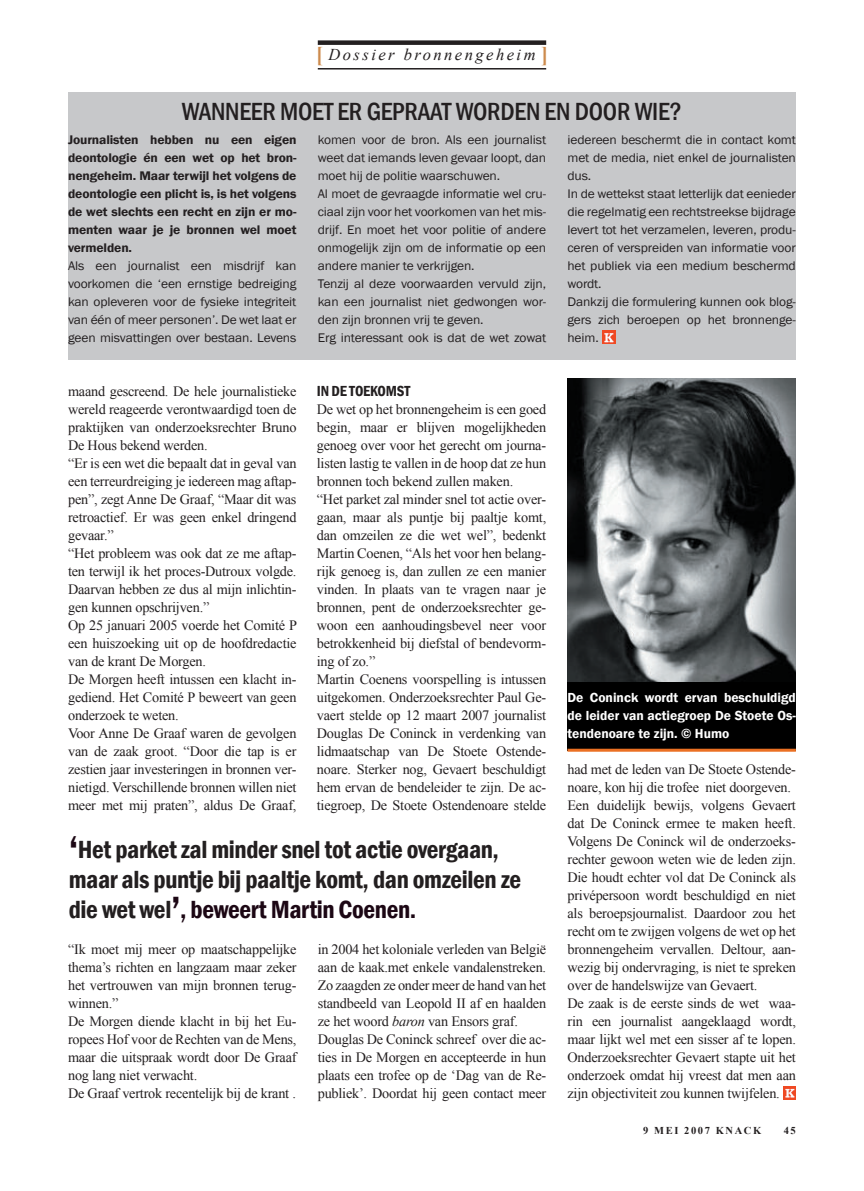
<style>
.page{position:relative;width:864px;height:1191px;background:#fff}
.page>*{position:absolute;margin:0;border:0;box-sizing:border-box;transform-origin:0 0}
.t1{font:600 condensed 25.5px/30px "Franklin Gothic";letter-spacing:-.015em;color:#231f20}
.t2{font:500 condensed 25.5px "Franklin Gothic";letter-spacing:-.01em;color:#231f20}
.t3{font:italic 16.5px "Times New Roman";letter-spacing:.15em;color:#231f20}
.t4{font:600 condensed 15px "Franklin Gothic";letter-spacing:-.015em;color:#231f20}
.t5{font:14.25px/18px "Times New Roman";letter-spacing:-.015em;color:#231f20}
.t6{font:600 13.5px/18px "Franklin Gothic";color:#fff;text-align:justify}
.t7{font:12.9px/18px "Franklin Gothic";letter-spacing:-.01em;color:#231f20;scale:1.05 1}
.t8{font:600 12.9px/18px "Franklin Gothic";letter-spacing:-.01em;color:#231f20;text-align:justify;scale:1.05 1}
.t9{font:700 10.5px "Times New Roman";letter-spacing:.15em;color:#231f20}
.s1{font-weight:700;font-style:normal;font-size:21px;color:#cd8b4d}
.s2{font-size:40.5px;color:#1c0714}
.s3{color:#1c0714}
.s4{font-style:italic}
</style>
<div class="page">
<div style="left:317px;top:40px;width:229px;height:5px;background:#231f20"></div>
<div style="left:68px;top:92px;width:727px;height:268px;background:#c7c8ca"></div>
<hr style="left:317px;top:68px;width:229px;height:2px;background:#231f20">
<img style="left:567px;top:378px;width:228px;height:304px">
<div style="left:567px;top:682px;width:228px;height:68px;background:#000"></div>
<hr style="left:567px;top:748px;width:228px;height:3px;background:#eb7023">
<svg style="left:602px;top:331px;width:13px;height:12px"></svg>
<svg style="left:783px;top:1086px;width:12px;height:13px"></svg>
<p class="t3" style="left:316px;top:43px;width:233px"><span class="s1">[</span> Dossier bronnengeheim <span class="s1">]</span></p>
<h1 class="t2" style="left:182px;top:95px;width:502px">WANNEER MOET ER GEPRAAT WORDEN EN DOOR WIE?</h1>
<p class="t8" style="left:68px;top:131px;width:219px">Journalisten hebben nu een eigen deontologie én een wet op het bron&shy;nengeheim. Maar terwijl het volgens de deontologie een plicht is, is het volgens de wet slechts een recht en zijn er mo&shy;menten waar je je bronnen wel moet vermelden.</p>
<p class="t7" style="left:68px;top:257px;width:219px;text-align:justify">Als een journalist een misdrijf kan voorkomen die ‘een ernstige bedreiging kan opleveren voor de fysieke integriteit van één of meer personen’. De wet laat er geen misvattingen over bestaan. Levens</p>
<p class="t7" style="left:317px;top:131px;width:219px">komen voor de bron. Als een journalist weet dat iemands leven gevaar loopt, dan moet hij de politie waarschuwen.<br>Al moet de gevraagde informatie wel cru&shy;ciaal zijn voor het voorkomen van het mis&shy;drijf. En moet het voor politie of andere onmogelijk zijn om de informatie op een andere manier te verkrijgen.<br>Tenzij al deze voorwaarden vervuld zijn, kan een journalist niet gedwongen wor&shy;den zijn bronnen vrij te geven.<br>Erg interessant ook is dat de wet zowat</p>
<p class="t5" style="left:68px;top:382px;width:230px">maand gescreend. De hele journalistieke wereld reageerde verontwaardigd toen de praktijken van onderzoeksrechter Bruno De Hous bekend werden.<br>“Er is een wet die bepaalt dat in geval van een terreurdreiging je iedereen mag aftap&shy;pen”, zegt Anne De Graaf, “Maar dit was retroactief. Er was geen enkel dringend gevaar.”<br>“Het probleem was ook dat ze me aftap&shy;ten terwijl ik het proces-Dutroux volgde.<br>Daarvan hebben ze dus al mijn inlichtin&shy;gen kunnen opschrijven.”<br>Op 25 januari 2005 voerde het Comité P een huiszoeking uit op de hoofdredactie van de krant De Morgen.<br>De Morgen heeft intussen een klacht in&shy;gediend. Het Comité P beweert van geen onderzoek te weten.<br>Voor Anne De Graaf waren de gevolgen van de zaak groot. “Door die tap is er zestien jaar investeringen in bronnen ver&shy;nietigd. Verschillende bronnen willen niet meer met mij praten”, aldus De Graaf,</p>
<p class="t4" style="left:317px;top:381px;width:95px">IN DE TOEKOMST</p>
<p class="t5" style="left:317px;top:400px;width:231px">De wet op het bronnengeheim is een goed begin, maar er blijven mogelijkheden genoeg over voor het gerecht om journa&shy;listen lastig te vallen in de hoop dat ze hun bronnen toch bekend zullen maken.<br>“Het parket zal minder snel tot actie over&shy;gaan, maar als puntje bij paaltje komt, dan omzeilen ze die wet wel”, bedenkt Martin Coenen, “Als het voor hen belang&shy;rijk genoeg is, dan zullen ze een manier vinden. In plaats van te vragen naar je bronnen, pent de onderzoeksrechter ge&shy;woon een aanhoudingsbevel neer voor betrokkenheid bij diefstal of bendevorm&shy;ing of zo.”<br>Martin Coenens voorspelling is intussen uitgekomen. Onderzoeksrechter Paul Ge&shy;vaert stelde op 12 maart 2007 journalist Douglas De Coninck in verdenking van lidmaatschap van De Stoete Ostende&shy;noare. Sterker nog, Gevaert beschuldigt hem ervan de bendeleider te zijn. De ac&shy;tiegroep, De Stoete Ostendenoare stelde</p>
<h1 class="t1" style="left:69px;top:833px;width:453px"><span class="s2">‘</span>Het parket zal minder snel tot actie overgaan, maar als puntje bij paaltje komt, dan omzeilen ze die wet wel<span class="s2">’</span><span class="s3">, beweert Martin Coenen.</span></h1>
<p class="t5" style="left:317px;top:940px;width:230px">in 2004 het koloniale verleden van België aan de kaak.met enkele vandalenstreken.<br>Zo zaagden ze onder meer de hand van het standbeeld van Leopold II af en haalden ze het woord <span class="s4">baron</span> van Ensors graf.<br>Douglas De Coninck schreef over die ac&shy;ties in De Morgen en accepteerde in hun plaats een trofee op de ‘Dag van de Re&shy;publiek’. Doordat hij geen contact meer</p>
<p class="t5" style="left:68px;top:940px;width:230px">“Ik moet mij meer op maatschappelijke thema’s richten en langzaam maar zeker het vertrouwen van mijn bronnen terug&shy;winnen.”<br>De Morgen diende klacht in bij het Eu&shy;ropees Hof voor de Rechten van de Mens, maar die uitspraak wordt door De Graaf nog lang niet verwacht.<br>De Graaf vertrok recentelijk bij de krant .</p>
<p class="t7" style="left:567px;top:131px;width:219px">iedereen beschermt die in contact komt met de media, niet enkel de journalisten dus.<br>In de wettekst staat letterlijk dat eenieder die regelmatig een rechtstreekse bijdrage levert tot het verzamelen, leveren, produ&shy;ceren of verspreiden van informatie voor het publiek via een medium beschermd wordt.<br>Dankzij die formulering kunnen ook blog&shy;gers zich beroepen op het bronnenge&shy;heim.</p>
<p class="t6" style="left:567px;top:689px;width:230px">De Coninck wordt ervan beschuldigd de leider van actiegroep De Stoete Os&shy;tendenoare te zijn. © Humo</p>
<p class="t5" style="left:567px;top:760px;width:230px">had met de leden van De Stoete Ostende&shy;noare, kon hij die trofee niet doorgeven.<br>Een duidelijk bewijs, volgens Gevaert dat De Coninck ermee te maken heeft.<br>Volgens De Coninck wil de onderzoeks&shy;rechter gewoon weten wie de leden zijn.<br>Die houdt echter vol dat De Coninck als privépersoon wordt beschuldigd en niet als beroepsjournalist. Daardoor zou het recht om te zwijgen volgens de wet op het bronnengeheim vervallen. Deltour, aan&shy;wezig bij ondervraging, is niet te spreken over de handelswijze van Gevaert.<br>De zaak is de eerste sinds de wet waa&shy;rin een journalist aangeklaagd wordt, maar lijkt wel met een sisser af te lopen.<br>Onderzoeksrechter Gevaert stapte uit het onderzoek omdat hij vreest dat men aan zijn objectiviteit zou kunnen twijfelen.</p>
<p class="t9" style="left:643px;top:1123px;width:119px">9 MEI 2007 KNACK</p>
<p class="t9" style="left:783px;top:1123px;width:14px">45</p>
</div>
